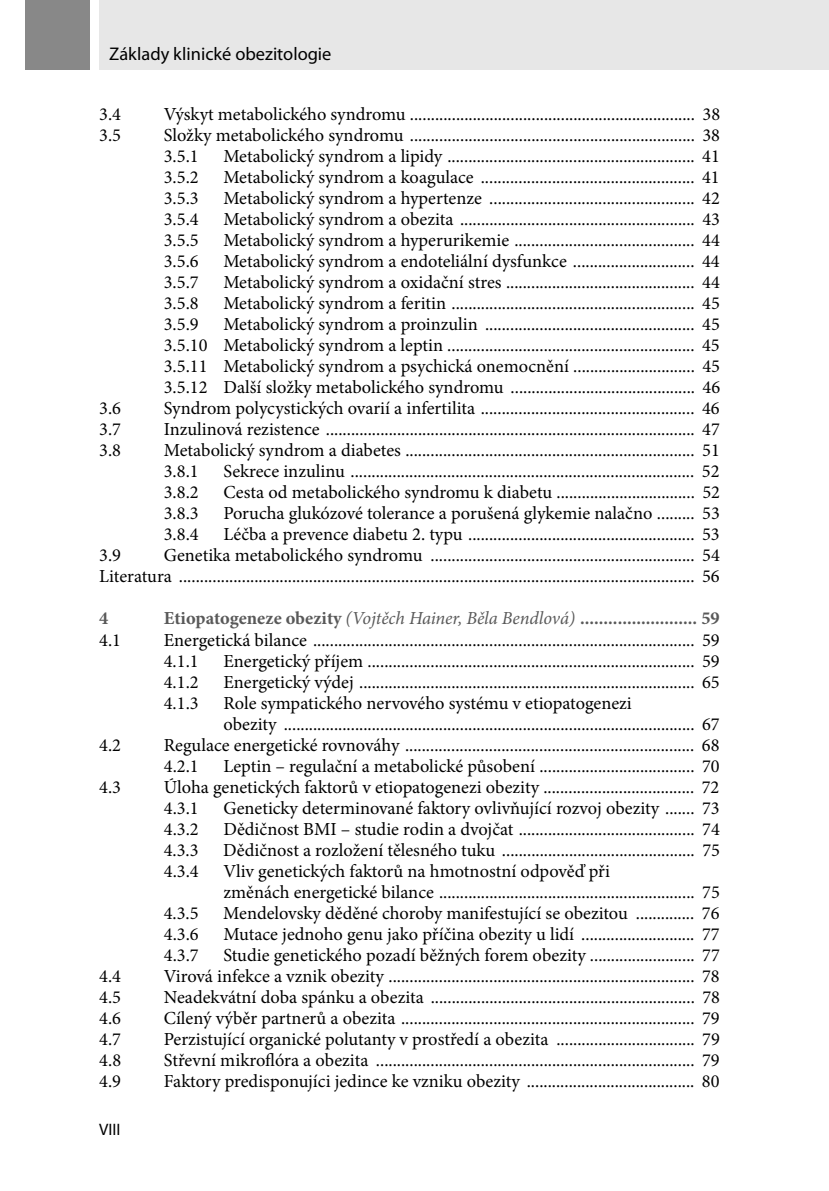
<style>
.page{position:relative;width:829px;height:1191px;background:#fff}
.page>*{position:absolute;margin:0;border:0;box-sizing:border-box;transform-origin:0 0}
.t1{font:18.38px/21px "Minion Pro";color:#000}
.t2{font:700 18.38px "Minion Pro";color:#595959}
.t3{font:18.38px "Myriad Pro";color:#000}
.t4{font:16.62px "Myriad Pro";color:#000}
.s1{font-weight:400;font-style:italic}
</style>
<div class="page">
<div style="left:99px;top:0;width:729px;height:69px;background:#e7e7e7"></div>
<hr style="left:828px;top:0;width:1px;height:69px;background:#e7e7e7">
<div style="left:25px;top:0;width:64px;height:69px;background:#888"></div>
<p class="t3" style="left:109px;top:46px;width:224px">Základy klinické obezitologie</p>
<p class="t1" style="left:99px;top:105px;width:23px">3.4</p>
<p class="t1" style="left:164px;top:105px;width:557px">Výskyt metabolického syndromu .................................................................... 38</p>
<p class="t1" style="left:99px;top:126px;width:23px">3.5</p>
<p class="t1" style="left:164px;top:126px;width:557px">Složky metabolického syndromu .................................................................... 38<br>3.5.1</p>
<p class="t1" style="left:223px;top:147px;width:498px">Metabolický syndrom a lipidy ........................................................... 41</p>
<p class="t1" style="left:164px;top:168px;width:36px">3.5.2</p>
<p class="t1" style="left:223px;top:168px;width:498px">Metabolický syndrom a koagulace ................................................... 41</p>
<p class="t1" style="left:164px;top:189px;width:36px">3.5.3</p>
<p class="t1" style="left:223px;top:189px;width:498px">Metabolický syndrom a hypertenze ................................................. 42</p>
<p class="t1" style="left:164px;top:210px;width:36px">3.5.4</p>
<p class="t1" style="left:223px;top:210px;width:498px">Metabolický syndrom a obezita ........................................................ 43</p>
<p class="t1" style="left:164px;top:231px;width:36px">3.5.5</p>
<p class="t1" style="left:223px;top:231px;width:498px">Metabolický syndrom a hyperurikemie ........................................... 44</p>
<p class="t1" style="left:164px;top:252px;width:36px">3.5.6</p>
<p class="t1" style="left:223px;top:252px;width:498px">Metabolický syndrom a endoteliální dysfunkce ............................. 44</p>
<p class="t1" style="left:164px;top:273px;width:36px">3.5.7</p>
<p class="t1" style="left:223px;top:273px;width:498px">Metabolický syndrom a oxidační stres ............................................. 44</p>
<p class="t1" style="left:164px;top:294px;width:36px">3.5.8</p>
<p class="t1" style="left:223px;top:294px;width:498px">Metabolický syndrom a feritin .......................................................... 45</p>
<p class="t1" style="left:164px;top:315px;width:36px">3.5.9</p>
<p class="t1" style="left:164px;top:315px;width:558px;text-align:justify;text-indent:60px">Metabolický syndrom a proinzulin .................................................. 45<br>3.5.10 Metabolický syndrom a leptin ........................................................... 45<br>3.5.11 Metabolický syndrom a psychická onemocnění ............................. 45<br>3.5.12 Další složky metabolického syndromu ............................................ 46</p>
<p class="t1" style="left:99px;top:399px;width:23px">3.6</p>
<p class="t1" style="left:164px;top:399px;width:557px">Syndrom polycystických ovarií a infertilita ................................................... 46</p>
<p class="t1" style="left:99px;top:420px;width:23px">3.7</p>
<p class="t1" style="left:164px;top:420px;width:557px">Inzulinová rezistence ........................................................................................ 47</p>
<p class="t1" style="left:99px;top:441px;width:23px">3.8</p>
<p class="t1" style="left:164px;top:441px;width:557px">Metabolický syndrom a diabetes ..................................................................... 51<br>3.8.1</p>
<p class="t1" style="left:223px;top:462px;width:497px">Sekrece inzulinu .................................................................................. 52</p>
<p class="t1" style="left:164px;top:483px;width:36px">3.8.2</p>
<p class="t1" style="left:223px;top:483px;width:498px">Cesta od metabolického syndromu k diabetu ................................. 52</p>
<p class="t1" style="left:164px;top:504px;width:36px">3.8.3</p>
<p class="t1" style="left:223px;top:504px;width:498px">Porucha glukózové tolerance a porušená glykemie nalačno ......... 53</p>
<p class="t1" style="left:164px;top:525px;width:36px">3.8.4</p>
<p class="t1" style="left:223px;top:525px;width:498px">Léčba a prevence diabetu 2. typu ...................................................... 53</p>
<p class="t1" style="left:99px;top:546px;width:622px;text-align:right">Genetika metabolického syndromu ............................................................... 54<br>Literatura ........................................................................................................................... 56</p>
<p class="t2" style="left:99px;top:611px;width:11px">4</p>
<p class="t2" style="left:164px;top:611px;width:557px">Etiopatogeneze obezity <span class="s1">(Vojtěch Hainer, Běla Bendlová)</span> ......................... 59</p>
<p class="t1" style="left:99px;top:630px;width:23px">4.1</p>
<p class="t1" style="left:164px;top:630px;width:557px">Energetická bilance ........................................................................................... 59<br>4.1.1</p>
<p class="t1" style="left:99px;top:546px;width:23px">3.9</p>
<p class="t1" style="left:223px;top:651px;width:498px">Energetický příjem .............................................................................. 59</p>
<p class="t1" style="left:164px;top:672px;width:36px">4.1.2</p>
<p class="t1" style="left:223px;top:672px;width:498px">Energetický výdej ................................................................................ 65</p>
<p class="t1" style="left:164px;top:693px;width:36px">4.1.3</p>
<p class="t1" style="left:223px;top:693px;width:498px">Role sympatického nervového systému v etiopatogenezi<br>obezity .................................................................................................. 67</p>
<p class="t1" style="left:99px;top:735px;width:23px">4.2</p>
<p class="t1" style="left:164px;top:735px;width:557px">Regulace energetické rovnováhy ..................................................................... 68<br>4.2.1</p>
<p class="t1" style="left:223px;top:756px;width:497px">Leptin – regulační a metabolické působení ..................................... 70</p>
<p class="t1" style="left:99px;top:777px;width:23px">4.3</p>
<p class="t1" style="left:164px;top:777px;width:557px">Úloha genetických faktorů v etiopatogenezi obezity .................................... 72<br>4.3.1</p>
<p class="t1" style="left:223px;top:798px;width:497px">Geneticky determinované faktory ovlivňující rozvoj obezity ....... 73</p>
<p class="t1" style="left:164px;top:819px;width:36px">4.3.2</p>
<p class="t1" style="left:223px;top:819px;width:498px">Dědičnost BMI – studie rodin a dvojčat .......................................... 74</p>
<p class="t1" style="left:164px;top:840px;width:36px">4.3.3</p>
<p class="t1" style="left:223px;top:840px;width:498px">Dědičnost a rozložení tělesného tuku .............................................. 75</p>
<p class="t1" style="left:164px;top:861px;width:36px">4.3.4</p>
<p class="t1" style="left:223px;top:861px;width:498px">Vliv genetických faktorů na hmotnostní odpověď při<br>změnách energetické bilance ............................................................. 75</p>
<p class="t1" style="left:164px;top:903px;width:36px">4.3.5</p>
<p class="t1" style="left:223px;top:903px;width:497px">Mendelovsky děděné choroby manifestující se obezitou .............. 76</p>
<p class="t1" style="left:164px;top:924px;width:36px">4.3.6</p>
<p class="t1" style="left:223px;top:924px;width:497px">Mutace jednoho genu jako příčina obezity u lidí ........................... 77</p>
<p class="t1" style="left:164px;top:945px;width:36px">4.3.7</p>
<p class="t1" style="left:223px;top:945px;width:498px">Studie genetického pozadí běžných forem obezity ......................... 77</p>
<p class="t1" style="left:99px;top:966px;width:23px">4.4</p>
<p class="t1" style="left:164px;top:966px;width:557px">Virová infekce a vznik obezity ......................................................................... 78</p>
<p class="t1" style="left:99px;top:987px;width:23px">4.5</p>
<p class="t1" style="left:164px;top:987px;width:557px">Neadekvátní doba spánku a obezita ............................................................... 78</p>
<p class="t1" style="left:99px;top:1008px;width:23px">4.6</p>
<p class="t1" style="left:164px;top:1008px;width:557px">Cílený výběr partnerů a obezita ...................................................................... 79</p>
<p class="t1" style="left:99px;top:1029px;width:23px">4.7</p>
<p class="t1" style="left:164px;top:1029px;width:557px">Perzistující organické polutanty v prostředí a obezita ................................. 79</p>
<p class="t1" style="left:99px;top:1050px;width:23px">4.8</p>
<p class="t1" style="left:164px;top:1050px;width:557px">Střevní mikroflóra a obezita ............................................................................ 79</p>
<p class="t1" style="left:99px;top:1071px;width:23px">4.9</p>
<p class="t1" style="left:164px;top:1071px;width:557px">Faktory predisponujíci jedince ke vzniku obezity ........................................ 80</p>
<p class="t4" style="left:99px;top:1123px;width:23px">VIII</p>
</div>
